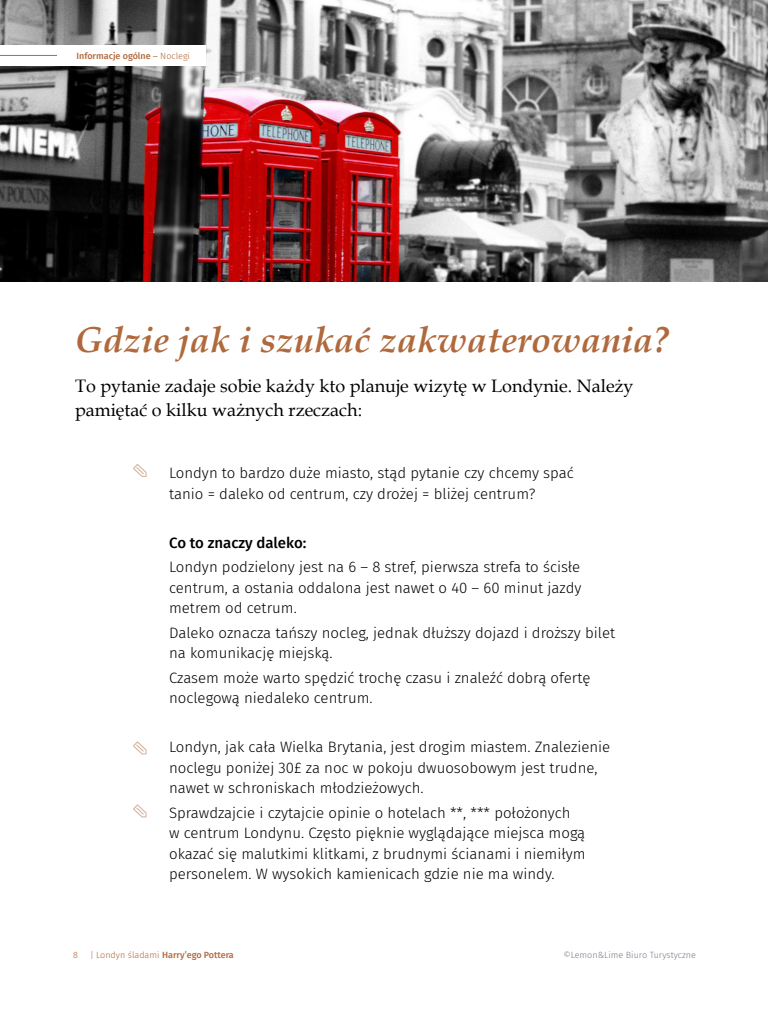
<style>
.page{position:relative;width:768px;height:1024px;background:#fff}
.page>*{position:absolute;margin:0;border:0;box-sizing:border-box;transform-origin:0 0}
.t1{font:italic 700 36px "Book Antiqua";color:#b0693c}
.t2{font:18px/24px "Book Antiqua";color:#000}
.t3{font:300 15px/20.5px "Fira Sans";color:#000}
.t4{font:500 15px "Fira Sans";color:#000}
.t5{font:500 9px "Fira Sans";color:#b0693c}
.t6{font:300 9px "Fira Sans";color:#737d88}
.t7{font:300 9px "Fira Sans";color:#b0693c}
.s1{font-family:"Helvetica Neue LT Pro";font-weight:400;font-stretch:condensed}
.s2{font-weight:300}
</style>
<div class="page">
<svg style="left:133px;top:464px;width:14px;height:13px"></svg>
<svg style="left:133px;top:741px;width:14px;height:14px"></svg>
<svg style="left:133px;top:804px;width:14px;height:14px"></svg>
<img style="left:0;top:0;width:768px;height:282px">
<div style="left:0;top:45px;width:206px;height:21px;background:#fff"></div>
<hr style="left:0;top:55px;width:57px;height:1px;background:#b0693c">
<p class="t5" style="left:76px;top:48px;width:115px">Informacje ogólne <span class="s1">–</span> <span class="s2">Noclegi</span></p>
<p class="t1" style="left:75px;top:315px;width:596px">Gdzie jak i szukać zakwaterowania?</p>
<p class="t2" style="left:75px;top:374px;width:560px">To pytanie zadaje sobie każdy kto planuje wizytę w Londynie. Należy pamiętać o kilku ważnych rzeczach:</p>
<p class="t3" style="left:169px;top:462px;width:406px">Londyn to bardzo duże miasto, stąd pytanie czy chcemy spać tanio = daleko od centrum, czy drożej = bliżej centrum?</p>
<h4 class="t4" style="left:169px;top:530px;width:139px">Co to znaczy daleko:</h4>
<p class="t3" style="left:169px;top:556px;width:414px;text-align:justify">Londyn podzielony jest na 6 – 8 stref, pierwsza strefa to ścisłe centrum, a ostania oddalona jest nawet o 40 – 60 minut jazdy metrem od cetrum.</p>
<p class="t3" style="left:169px;top:622px;width:448px">Daleko oznacza tańszy nocleg, jednak dłuższy dojazd i droższy bilet na komunikację miejską.</p>
<p class="t3" style="left:169px;top:667px;width:423px">Czasem może warto spędzić trochę czasu i znaleźć dobrą ofertę noclegową niedaleko centrum.</p>
<p class="t3" style="left:169px;top:736px;width:443px">Londyn, jak cała Wielka Brytania, jest drogim miastem. Znalezienie noclegu poniżej 30£ za noc w pokoju dwuosobowym jest trudne, nawet w schroniskach młodzieżowych.</p>
<p class="t3" style="left:169px;top:802px;width:418px">Sprawdzajcie i czytajcie opinie o hotelach **, *** położonych<br>w centrum Londynu. Często pięknie wyglądające miejsca mogą okazać się malutkimi klitkami, z brudnymi ścianami i niemiłym personelem. W wysokich kamienicach gdzie nie ma windy.</p>
<p class="t7" style="left:73px;top:949px;width:6px">8</p>
<p class="t5" style="left:90px;top:948px;width:145px"><span class="s2">| Londyn śladami</span> Harry’ego Pottera</p>
<p class="t6" style="left:563px;top:949px;width:134px">©Lemon&amp;Lime Biuro Turystyczne</p>
</div>
